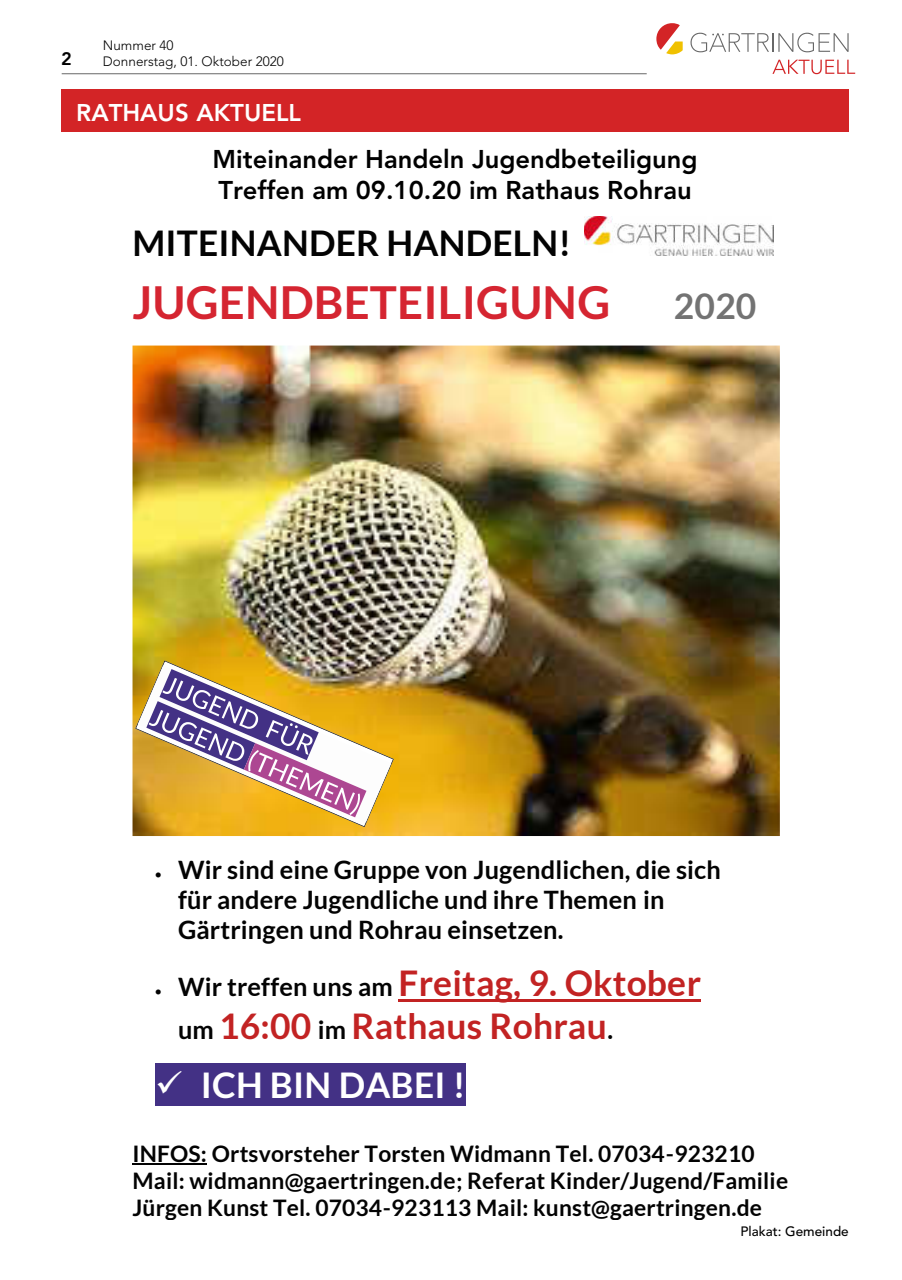
<style>
.page{position:relative;width:902px;height:1280px;background:#fff}
.page>*{position:absolute;margin:0;border:0;box-sizing:border-box;transform-origin:0 0}
.t1{font:700 45.6px "Lato";letter-spacing:.005em;color:#d52531}
.t2{font:700 35.4px/42.5px "Lato";letter-spacing:.005em;color:#c22323}
.t3{font:700 35.4px "Lato";letter-spacing:.005em;color:#030303}
.t4{font:700 35.4px "Lato";letter-spacing:.005em;color:#fff}
.t5{font:700 35.4px "Lato";color:#737373}
.t6{font:800 25.5px/30.6px "Avenir";color:#000}
.t7{font:700 25.35px/30.5px "Lato";letter-spacing:.005em;color:#030303}
.t8{font:800 24px "Avenir";color:#fff}
.t9{font:700 22.8px/27.3px "Lato";letter-spacing:.01em;color:#030303}
.t10{font:800 18px "Avenir";color:#000}
.t11{font:300 13.5px/15.8px "Avenir";color:#000}
.t12{font:500 13.5px "Avenir";color:#000}
.s1{color:#030303}
.s2{font-size:25.35px;color:#030303}
</style>
<div class="page">
<hr style="left:62px;top:73px;width:584px;height:1px;background:#676767">
<svg style="left:656px;top:23px;width:26px;height:31px"></svg>
<svg style="left:690px;top:33px;width:158px;height:19px"></svg>
<svg style="left:772px;top:60px;width:83px;height:14px"></svg>
<div style="left:61px;top:89px;width:787px;height:43px;background:#d32426"></div>
<hr style="left:398px;top:998px;width:303px;height:3px;background:#c22323">
<div style="left:155px;top:1063px;width:310px;height:43px;background:#433185"></div>
<hr style="left:132px;top:1163px;width:75px;height:2px;background:#030303">
<img style="left:584px;top:216px;width:189px;height:40px">
<img style="left:132px;top:346px;width:647px;height:490px">
<img style="left:135px;top:661px;width:258px;height:166px">
<p class="t11" style="left:103px;top:37px;width:182px">Nummer 40<br>Donnerstag, 01. Oktober 2020</p>
<p class="t8" style="left:76px;top:98px;width:226px">RATHAUS AKTUELL</p>
<p class="t6" style="left:212px;top:144px;width:486px">Miteinander Handeln Jugendbeteiligung<br>Treffen am 09.10.20 im Rathaus Rohrau</p>
<h2 class="t3" style="left:132px;top:223px;width:440px">MITEINANDER HANDELN!</h2>
<h1 class="t1" style="left:132px;top:276px;width:479px">JUGENDBETEILIGUNG</h1>
<h2 class="t5" style="left:674px;top:286px;width:84px">2020</h2>
<p class="t10" style="left:61px;top:48px;width:12px">2</p>
<p class="t7" style="left:178px;top:854px;width:544px;text-indent:-23px">• Wir sind eine Gruppe von Jugendlichen, die sich für andere Jugendliche und ihre Themen in<br>Gärtringen und Rohrau einsetzen.</p>
<h2 class="t2" style="left:178px;top:962px;width:524px;text-indent:-23px"><span class="s1">•</span> <span class="s2">Wir treffen uns am</span> Freitag, 9. Oktober <span class="s2">um</span> 16:00 <span class="s2">im</span> Rathaus Rohrau<span class="s2">.</span></h2>
<h2 class="t4" style="left:155px;top:1065px;width:312px">✓ ICH BIN DABEI !</h2>
<p class="t9" style="left:132px;top:1139px;width:657px">INFOS: Ortsvorsteher Torsten Widmann Tel. 07034-923210<br>Mail: widmann@gaertringen.de; Referat Kinder/Jugend/Familie<br>Jürgen Kunst Tel. 07034-923113 Mail: kunst@gaertringen.de</p>
<p class="t12" style="left:740px;top:1223px;width:110px">Plakat: Gemeinde</p>
</div>
